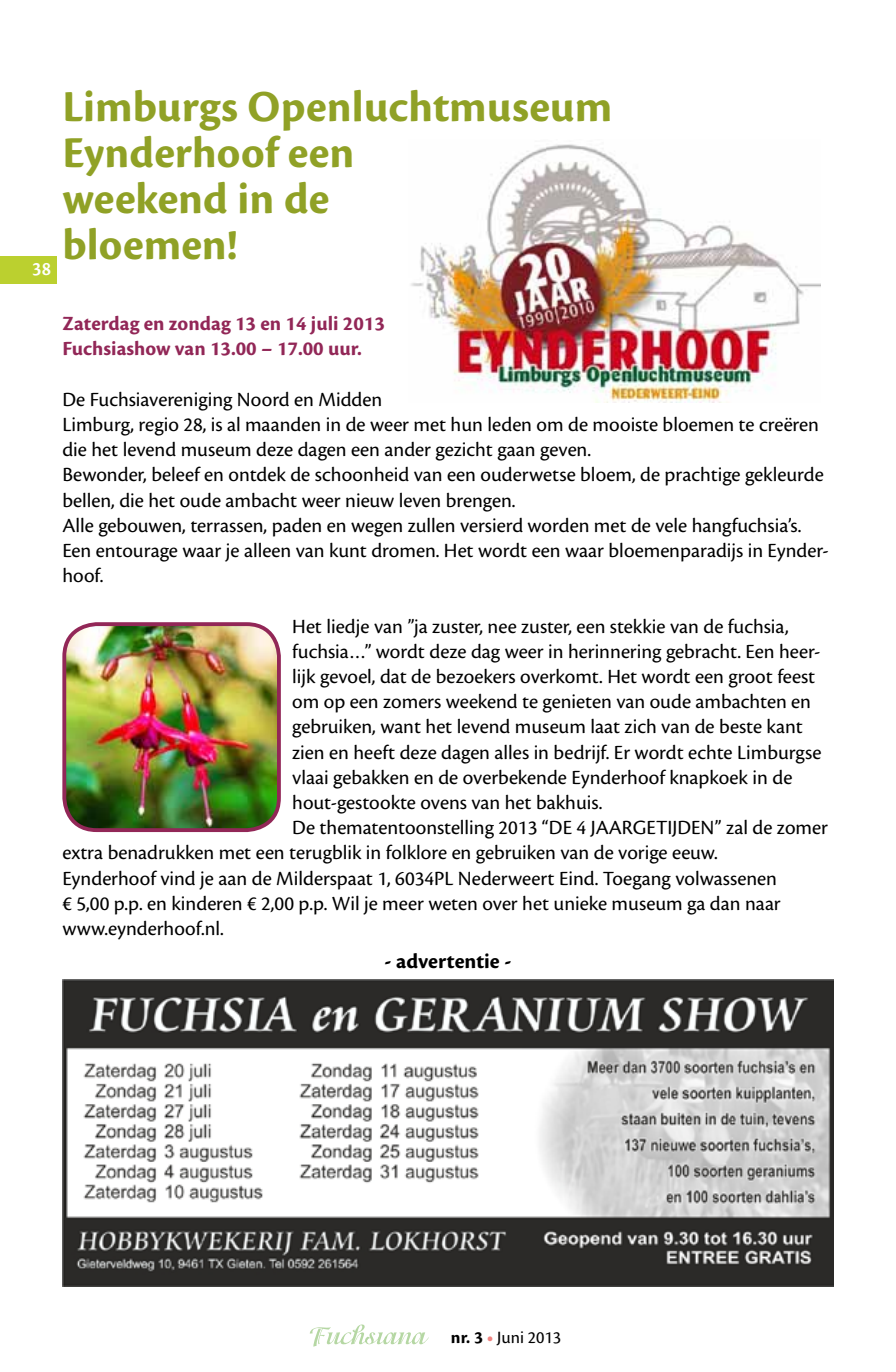
<style>
.page{position:relative;width:896px;height:1372px;background:#fff}
.page>*{position:absolute;margin:0;border:0;box-sizing:border-box;transform-origin:0 0}
.t1{font:700 46px/46px "Cronos Pro";color:#90a126}
.t2{font:700 22px "Cronos Pro";color:#000}
.t3{font:21px/25.2px "Cronos Pro";color:#000}
.t4{font:700 21px/25.2px "Cronos Pro";color:#922757}
.t5{font:600 20px "Cronos Pro";color:#fff;scale:.96 1}
.t6{font:18px "Cronos Pro";color:#000}
.s1{font-weight:700}
.s2{font-weight:700;color:#f08481}
</style>
<div class="page">
<img style="left:411px;top:144px;width:409px;height:259px">
<img style="left:67px;top:625px;width:212px;height:205px">
<div style="left:62px;top:622px;width:219px;height:210px;border:4px solid #922757;border-radius:32px"></div>
<img style="left:62px;top:979px;width:771px;height:308px">
<div style="left:0;top:256px;width:57px;height:27px;background:#bbd02f"></div>
<svg style="left:310px;top:1324px;width:119px;height:23px"></svg>
<p class="t5" style="left:32px;top:258px;width:21px">38</p>
<h1 class="t1" style="left:62px;top:84px;width:551px">Limburgs Openluchtmuseum<br>Eynderhoof een<br>weekend in de<br>bloemen!</h1>
<p class="t4" style="left:62px;top:311px;width:324px">Zaterdag en zondag 13 en 14 juli 2013<br>Fuchsiashow van 13.00 – 17.00 uur.</p>
<p class="t3" style="left:62px;top:387px;width:768px">De Fuchsiavereniging Noord en Midden<br>Limburg, regio 28, is al maanden in de weer met hun leden om de mooiste bloemen te creëren die het levend museum deze dagen een ander gezicht gaan geven.<br>Bewonder, beleef en ontdek de schoonheid van een ouderwetse bloem, de prachtige gekleurde bellen, die het oude ambacht weer nieuw leven brengen.<br>Alle gebouwen, terrassen, paden en wegen zullen versierd worden met de vele hangfuchsia’s.<br>Een entourage waar je alleen van kunt dromen. Het wordt een waar bloemenparadijs in Eynder&shy;hoof.</p>
<p class="t3" style="left:292px;top:613px;width:498px">Het liedje van ”ja zuster, nee zuster, een stekkie van de fuchsia,</p>
<p class="t3" style="left:292px;top:639px;width:530px">fuchsia…” wordt deze dag weer in herinnering gebracht. Een heer-</p>
<p class="t3" style="left:292px;top:664px;width:524px">lijk gevoel, dat de bezoekers overkomt. Het wordt een groot feest</p>
<p class="t3" style="left:292px;top:689px;width:520px">om op een zomers weekend te genieten van oude ambachten en</p>
<p class="t3" style="left:292px;top:714px;width:512px">gebruiken, want het levend museum laat zich van de beste kant</p>
<p class="t3" style="left:292px;top:739px;width:531px">zien en heeft deze dagen alles in bedrijf. Er wordt echte Limburgse</p>
<p class="t3" style="left:292px;top:765px;width:502px">vlaai gebakken en de overbekende Eynderhoof knapkoek in de</p>
<p class="t3" style="left:292px;top:790px;width:310px">hout-gestookte ovens van het bakhuis.</p>
<p class="t3" style="left:292px;top:815px;width:537px">De thematentoonstelling 2013 “DE 4 JAARGETIJDEN” zal de zomer</p>
<p class="t3" style="left:62px;top:840px;width:655px">extra benadrukken met een terugblik in folklore en gebruiken van de vorige eeuw.</p>
<p class="t3" style="left:62px;top:865px;width:716px">Eynderhoof vind je aan de Milderspaat 1, 6034PL Nederweert Eind. Toegang volwassenen</p>
<p class="t3" style="left:62px;top:891px;width:720px">€ 5,00 p.p. en kinderen € 2,00 p.p. Wil je meer weten over het unieke museum ga dan naar</p>
<p class="t3" style="left:62px;top:916px;width:162px">www.eynderhoof.nl.</p>
<p class="t2" style="left:384px;top:949px;width:129px">- advertentie -</p>
<p class="t6" style="left:451px;top:1327px;width:112px"><span class="s1">nr. 3</span> <span class="s2">•</span> Juni 2013</p>
</div>
